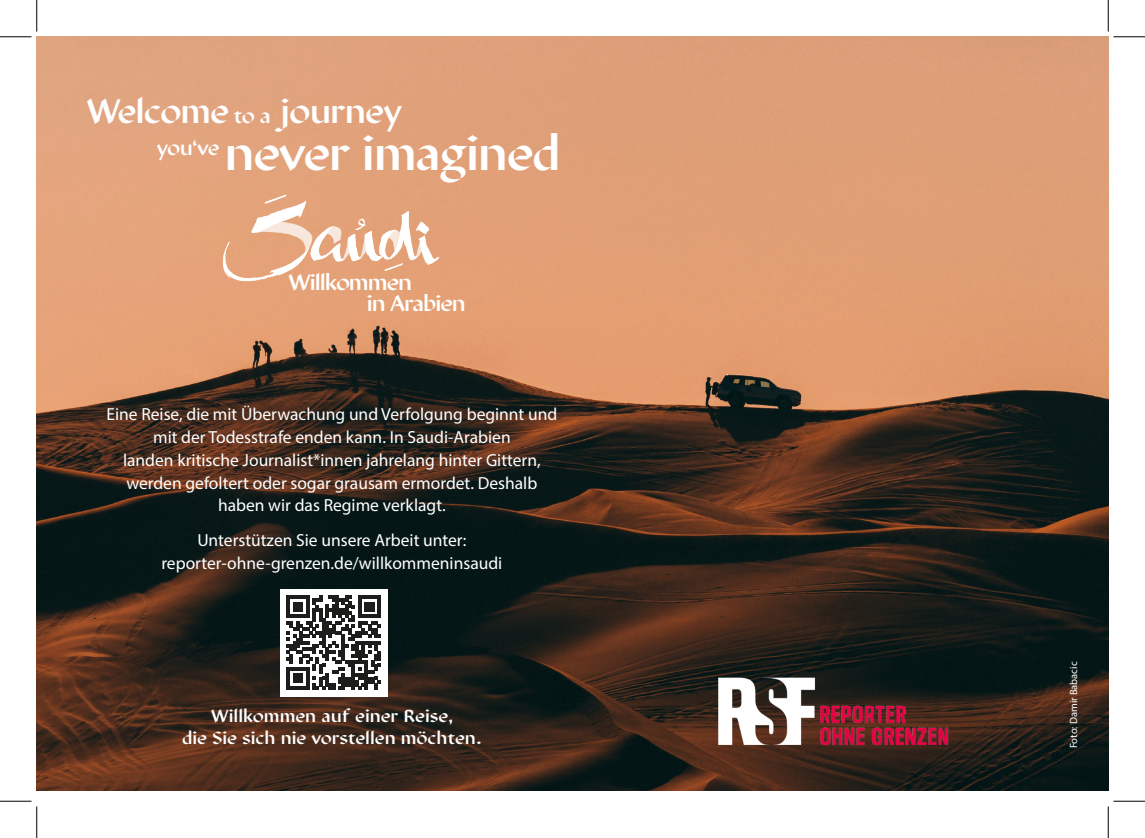
<style>
.page{position:relative;width:1145px;height:838px;background:#fff}
.page>*{position:absolute;margin:0;border:0;box-sizing:border-box;transform-origin:0 0}
.t1{font:700 47.95px "Displace 2.0";letter-spacing:-.03em;color:#fff}
.t2{font:700 33.95px "Displace 2.0";letter-spacing:-.025em;color:#fff}
.t3{font:700 22.05px "Displace 2.0";letter-spacing:-.045em;color:#fff}
.t4{font:700 20.82px "Displace 2.0";color:#fff}
.t5{font:17.5px "Myriad Pro";color:#fff}
.t6{font:700 17.5px "Displace 2.0";color:#fff}
.t7{font:10.5px "Myriad Pro";color:#fff}
.s1{font-size:20.82px}
</style>
<div class="page">
<img style="left:37px;top:37px;width:1071px;height:753px">
<img style="left:705px;top:668px;width:259px;height:93px">
<img style="left:195px;top:180px;width:268px;height:115px">
<div style="left:280px;top:588px;width:108px;height:108px;background:#fff"></div>
<svg style="left:286px;top:595px;width:95px;height:94px"></svg>
<hr style="left:0;top:36px;width:32px;height:1px;background:#000">
<hr style="left:1113px;top:36px;width:32px;height:1px;background:#000">
<hr style="left:0;top:800px;width:32px;height:1px;background:#000">
<hr style="left:1113px;top:800px;width:32px;height:1px;background:#000">
<hr style="left:36px;top:0;width:1px;height:31px;background:#000">
<hr style="left:36px;top:806px;width:1px;height:31px;background:#000">
<hr style="left:1108px;top:0;width:1px;height:31px;background:#000">
<hr style="left:1108px;top:806px;width:1px;height:31px;background:#000">
<p class="t2" style="left:86px;top:91px;width:318px">Welcome <span class="s1">to a</span> journey</p>
<p class="t4" style="left:157px;top:136px;width:64px">you‘ve</p>
<p class="t1" style="left:225px;top:125px;width:338px">never imagined</p>
<p class="t3" style="left:288px;top:269px;width:125px">Willkommen</p>
<p class="t3" style="left:367px;top:290px;width:100px">in Arabien</p>
<p class="t5" style="left:106px;top:403px;width:452px">Eine Reise, die mit Überwachung und Verfolgung beginnt und</p>
<p class="t5" style="left:153px;top:426px;width:359px">mit der Todesstrafe enden kann. In Saudi-Arabien</p>
<p class="t5" style="left:123px;top:449px;width:419px">landen kritische Journalist*innen jahrelang hinter Gittern,</p>
<p class="t5" style="left:126px;top:472px;width:412px">werden gefoltert oder sogar grausam ermordet. Deshalb</p>
<p class="t5" style="left:218px;top:494px;width:229px">haben wir das Regime verklagt.</p>
<p class="t5" style="left:197px;top:529px;width:271px">Unterstützen Sie unsere Arbeit unter:</p>
<p class="t5" style="left:161px;top:552px;width:343px">reporter-ohne-grenzen.de/willkommeninsaudi</p>
<p class="t6" style="left:211px;top:705px;width:244px">Willkommen auf einer Reise,</p>
<p class="t6" style="left:182px;top:727px;width:301px">die Sie sich nie vorstellen möchten.</p>
<p class="t7" style="left:1067px;top:748px;width:88px;rotate:-90deg">Foto: Damir Babacic</p>
</div>
